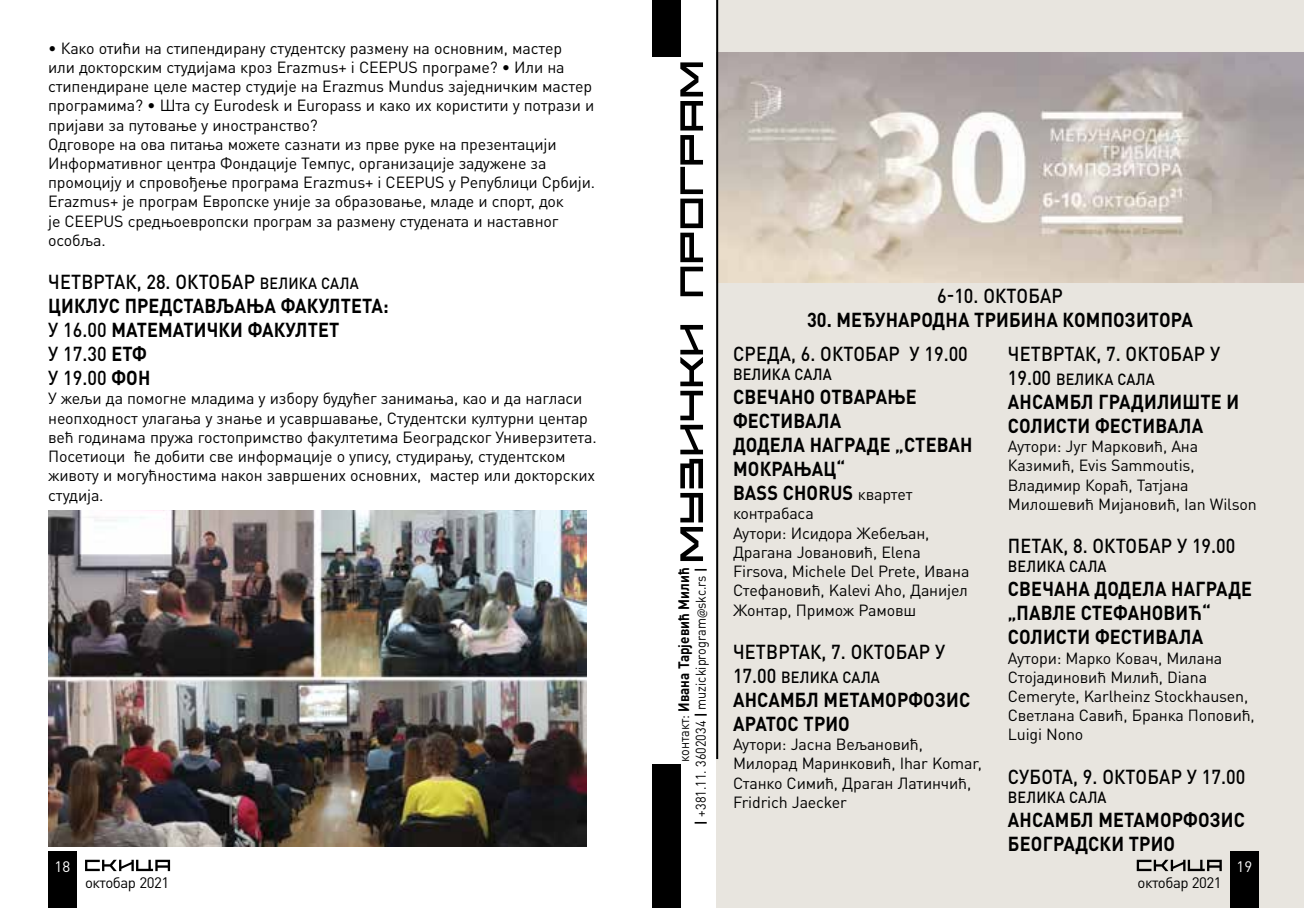
<style>
.page{position:relative;width:1304px;height:908px;background:#fff}
.page>*{position:absolute;margin:0;border:0;box-sizing:border-box;transform-origin:0 0}
.t1{font:700 20px/24px "DIN Pro";letter-spacing:.115em;color:#000;scale:.9 1}
.t2{font:500 20px "DIN Pro";letter-spacing:.005em;color:#000;scale:.9 1}
.t3{font:700 20px/24px "DIN Pro";letter-spacing:.135em;color:#000;scale:.9 1}
.t4{font:700 20px/24px "DIN Pro";letter-spacing:.045em;color:#000;scale:.9 1}
.t5{font:16px/19.2px "DIN Pro";letter-spacing:-.01em;color:#000}
.t6{font:500 16px "DIN Pro";letter-spacing:.03em;color:#000;scale:.9 1}
.t7{font:700 15px "DIN Pro";color:#000;scale:.9 1}
.t8{font:15px "DIN Pro";letter-spacing:-.03em;color:#000}
.t9{font:15px "DIN Pro";color:#fff}
.t10{font:14px "DIN Pro";color:#000;scale:.9 1}
.s1{font-weight:500}
.s2{font-weight:500;font-size:16px}
.s3{font-weight:400;font-size:14px}
.s4{font-weight:700}
.s5{font-family:"Myriad Pro"}
.s6{font-weight:400;font-size:16px}
.s7{font-size:20px}
</style>
<div class="page">
<div style="left:48px;top:850px;width:29px;height:57px;background:#000"></div>
<svg style="left:85px;top:859px;width:85px;height:11px"></svg>
<div style="left:716px;top:0;width:588px;height:907px;background:#e8e5df"></div>
<img style="left:718px;top:52px;width:586px;height:230px">
<img style="left:48px;top:510px;width:539px;height:335px">
<div style="left:652px;top:0;width:28px;height:57px;background:#000"></div>
<hr style="left:716px;top:0;width:2px;height:758px;background:#000">
<svg style="left:680px;top:62px;width:23px;height:234px"></svg>
<svg style="left:680px;top:325px;width:23px;height:235px"></svg>
<div style="left:652px;top:764px;width:28px;height:143px;background:#000"></div>
<div style="left:1230px;top:850px;width:29px;height:57px;background:#000"></div>
<svg style="left:1137px;top:859px;width:85px;height:11px"></svg>
<p class="t5" style="left:48px;top:37px;width:549px">• Како отићи на стипендирану студентску размену на основним, мастер<br>или докторским студијама кроз Erazmus+ i CEEPUS програме? • Или на стипендиране целе мастер студије на Erazmus Mundus заједничким мастер програмима? • Шта су Eurodesk и Europass и како их користити у потрази и пријави за путовање у иностранство?<br>Одговоре на ова питања можете сазнати из прве руке на презентацији Информативног центра Фондације Темпус, организације задужене за промоцију и спровођење програма Erazmus+ i CEEPUS у Републици Србији.<br>Erazmus+ је програм Европске уније за образовање, младе и спорт, док<br>је CEEPUS средњоевропски програм за размену студената и наставног особља.</p>
<p class="t2" style="left:48px;top:265px;width:13px">четв</p>
<p class="t1" style="left:48px;top:267px;width:380px;text-indent:45px"><span class="s1">ртак, 28. окто бар</span> <span class="s2">вел ика сала<br></span>ЦИКЛУС ПРЕДСТАВЉАЊА ФАКУЛТЕТА: <span class="s1">у 16.00</span> МАТЕМАТИЧКИ ФАКУЛТЕТ<br><span class="s1">у 17.30</span> ЕТФ<br><span class="s1">у 19.00</span> ФОН</p>
<p class="t5" style="left:48px;top:387px;width:550px">У жељи да помогне младима у избору будућег занимања, као и да нагласи неопходност улагања у знање и усавршавање, Студентски културни центар већ годинама пружа гостопримство факултетима Београдског Универзитета.<br>Посетиоци ће добити све информације о упису, студирању, студентском животу и могућностима након завршених основних, мастер или докторских студија.</p>
<p class="t9" style="left:55px;top:853px;width:17px">18</p>
<p class="t8" style="left:85px;top:870px;width:86px">октобар 2021</p>
<p class="t7" style="left:671px;top:761px;width:217px;rotate:-90deg"><span class="s3">контакт:</span> И ВАНА ТАРЈЕВИЋ МИЛИЋ</p>
<p class="t10" style="left:690px;top:824px;width:287px;rotate:-90deg"><span class="s4">|</span> +381.11. 3602034 <span class="s4">|</span> muzickiprogram<span class="s5">@</span>skc.rs <span class="s4">|</span></p>
<p class="t2" style="left:937px;top:279px;width:141px">6-10. окто бар</p>
<p class="t1" style="left:807px;top:305px;width:428px">30. МЕЂУНАРОДНА ТРИБИНА КОМП ОЗИТОРА</p>
<p class="t2" style="left:733px;top:337px;width:262px">Среда, 6. окто бар у 19.00</p>
<p class="t6" style="left:733px;top:361px;width:111px">вел ика сала</p>
<p class="t1" style="left:733px;top:382px;width:268px">СВЕЧАНО ОТВАРАЊЕ<br>ФЕСТИВАЛА<br>ДОДЕЛА НАГРАДЕ „СТЕВАН<br>МОКРАЊАЦ“<br>BASS CHORUS <span class="s6">квартет</span></p>
<p class="t5" style="left:733px;top:502px;width:238px">контрабаса<br>Аутори: Исидора Жебељан,<br>Драгана Јовановић, Elena<br>Firsova, Michele Del Pretе, Ивана<br>Стефановић, Kalevi Aho, Данијел<br>Жонтар, Примож Рамовш</p>
<p class="t2" style="left:733px;top:635px;width:235px">Четв ртак, 7. окто бар у</p>
<p class="t6" style="left:733px;top:663px;width:165px"><span class="s7">17.00</span> вел ика сала</p>
<p class="t4" style="left:733px;top:685px;width:262px">АНСАМ БЛ МЕТАМ ОРФОЗИС<br>АРАТОС ТРИО</p>
<p class="t5" style="left:733px;top:732px;width:250px">Аутори: Јасна Вељановић,<br>Милорад Маринковић, Ihar Komar,<br>Станко Симић, Драган Латинчић,<br>Fridrich Jaecker</p>
<p class="t2" style="left:1008px;top:337px;width:235px">Четв ртак, 7. окто бар у</p>
<p class="t6" style="left:1008px;top:366px;width:165px"><span class="s7">19.00</span> вел ика сала</p>
<p class="t3" style="left:1008px;top:387px;width:259px">АНСАМ БЛ ГРАДИЛИШТЕ И<br>СОЛИСТИ ФЕСТИВАЛА</p>
<p class="t5" style="left:1008px;top:435px;width:251px">Аутори: Југ Марковић, Ана<br>Казимић, Evis Sammoutis,<br>Владимир Кораћ, Татјана<br>Милошевић Мијановић, Ian Wilson</p>
<p class="t2" style="left:1008px;top:529px;width:254px">Петак, 8. окто бар у 19.00</p>
<p class="t6" style="left:1008px;top:553px;width:111px">вел ика сала</p>
<p class="t1" style="left:1008px;top:574px;width:273px">СВЕЧАНА ДОДЕЛА НАГРАДЕ „ПАВЛ Е СТЕФАНОВИЋ“<br>СОЛИСТИ ФЕСТИВАЛА</p>
<p class="t5" style="left:1008px;top:646px;width:248px">Аутори: Марко Ковач, Милана<br>Стојадиновић Милић, Diana<br>Cemeryte, Karlheinz Stockhausen,<br>Светлана Савић, Бранка Поповић,<br>Luigi Nono</p>
<p class="t2" style="left:1008px;top:760px;width:265px">Субота, 9. окто бар у 17.00</p>
<p class="t6" style="left:1008px;top:783px;width:111px">вел ика сала</p>
<p class="t1" style="left:1008px;top:805px;width:262px">АНСАМ БЛ МЕТАМ ОРФОЗИС<br>БЕОГРАДСКИ ТРИО</p>
<p class="t8" style="left:1137px;top:870px;width:86px">октобар 2021</p>
<p class="t9" style="left:1237px;top:853px;width:17px">19</p>
</div>
